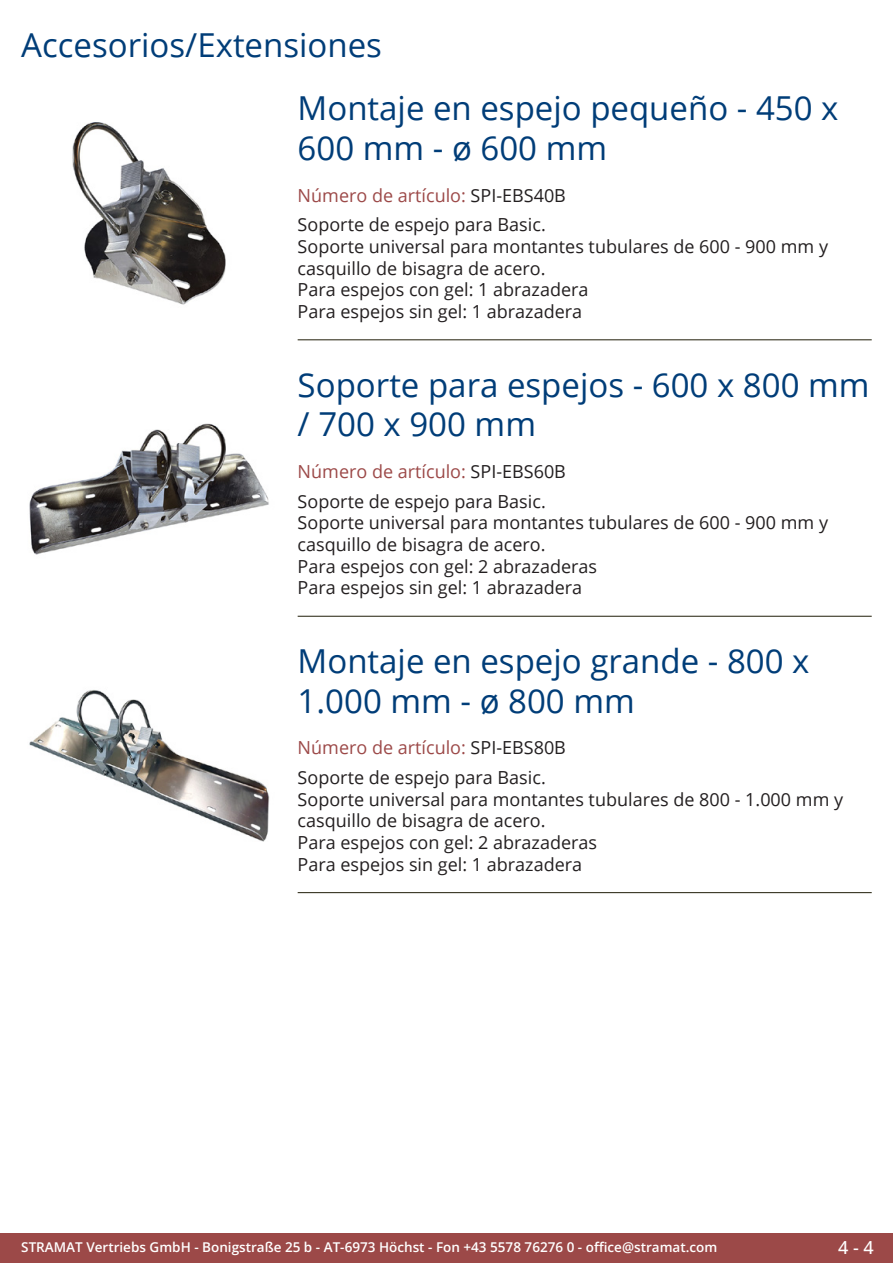
<style>
.page{position:relative;width:893px;height:1263px;background:#fff}
.page>*{position:absolute;margin:0;border:0;box-sizing:border-box;transform-origin:0 0}
.Produkttitel{font:33px/39.6px "Open Sans";color:#003d78}
.RastTitel{font:33px "Open Sans";color:#003d78}
.Beschreibung_Text{font:18px/21.6px "Open Sans";color:#231f20}
.TechDaten_Überschrif{font:18px "Open Sans";color:#9c4948}
.t1{font:500 18px "Open Sans";color:#fff}
.t2{font:600 13.5px "Open Sans";color:#fff}
.s1{color:#231f20}
</style>
<div class="page">
<div style="left:0;top:1233px;width:893px;height:30px;background:#9c4948"></div>
<hr style="left:298px;top:340px;width:574px;height:1px;background:#201d08">
<hr style="left:298px;top:616px;width:574px;height:1px;background:#201d08">
<hr style="left:298px;top:892px;width:574px;height:1px;background:#201d08">
<img style="left:72px;top:122px;width:154px;height:183px">
<img style="left:29px;top:423px;width:240px;height:132px">
<img style="left:29px;top:690px;width:241px;height:152px">
<p class="RastTitel" style="left:21px;top:22px;width:362px">Accesorios/Extensiones</p>
<p class="Produkttitel" style="left:298px;top:88px;width:542px">Montaje en espejo pequeño - 450 x<br>600 mm - ø 600 mm</p>
<p class="TechDaten_Überschrif" style="left:298px;top:183px;width:270px">Número de artículo: <span class="s1">SPI-EBS40B</span></p>
<p class="Beschreibung_Text" style="left:298px;top:214px;width:532px">Soporte de espejo para Basic.<br>Soporte universal para montantes tubulares de 600 - 900 mm y casquillo de bisagra de acero.<br>Para espejos con gel: 1 abrazadera<br>Para espejos sin gel: 1 abrazadera</p>
<p class="Produkttitel" style="left:298px;top:364px;width:573px">Soporte para espejos - 600 x 800 mm / 700 x 900 mm</p>
<p class="TechDaten_Überschrif" style="left:298px;top:459px;width:270px">Número de artículo: <span class="s1">SPI-EBS60B</span></p>
<p class="Beschreibung_Text" style="left:298px;top:490px;width:532px">Soporte de espejo para Basic.<br>Soporte universal para montantes tubulares de 600 - 900 mm y casquillo de bisagra de acero.<br>Para espejos con gel: 2 abrazaderas<br>Para espejos sin gel: 1 abrazadera</p>
<p class="Produkttitel" style="left:298px;top:640px;width:513px">Montaje en espejo grande - 800 x<br>1.000 mm - ø 800 mm</p>
<p class="TechDaten_Überschrif" style="left:298px;top:735px;width:270px">Número de artículo: <span class="s1">SPI-EBS80B</span></p>
<p class="Beschreibung_Text" style="left:298px;top:766px;width:547px">Soporte de espejo para Basic.<br>Soporte universal para montantes tubulares de 800 - 1.000 mm y casquillo de bisagra de acero.<br>Para espejos con gel: 2 abrazaderas<br>Para espejos sin gel: 1 abrazadera</p>
<p class="t2" style="left:21px;top:1238px;width:698px">STRAMAT Vertriebs GmbH - Bonigstraße 25 b - AT-6973 Höchst - Fon +43 5578 76276 0 - office@stramat.com</p>
<p class="t1" style="left:838px;top:1234px;width:37px">4 - 4</p>
</div>
